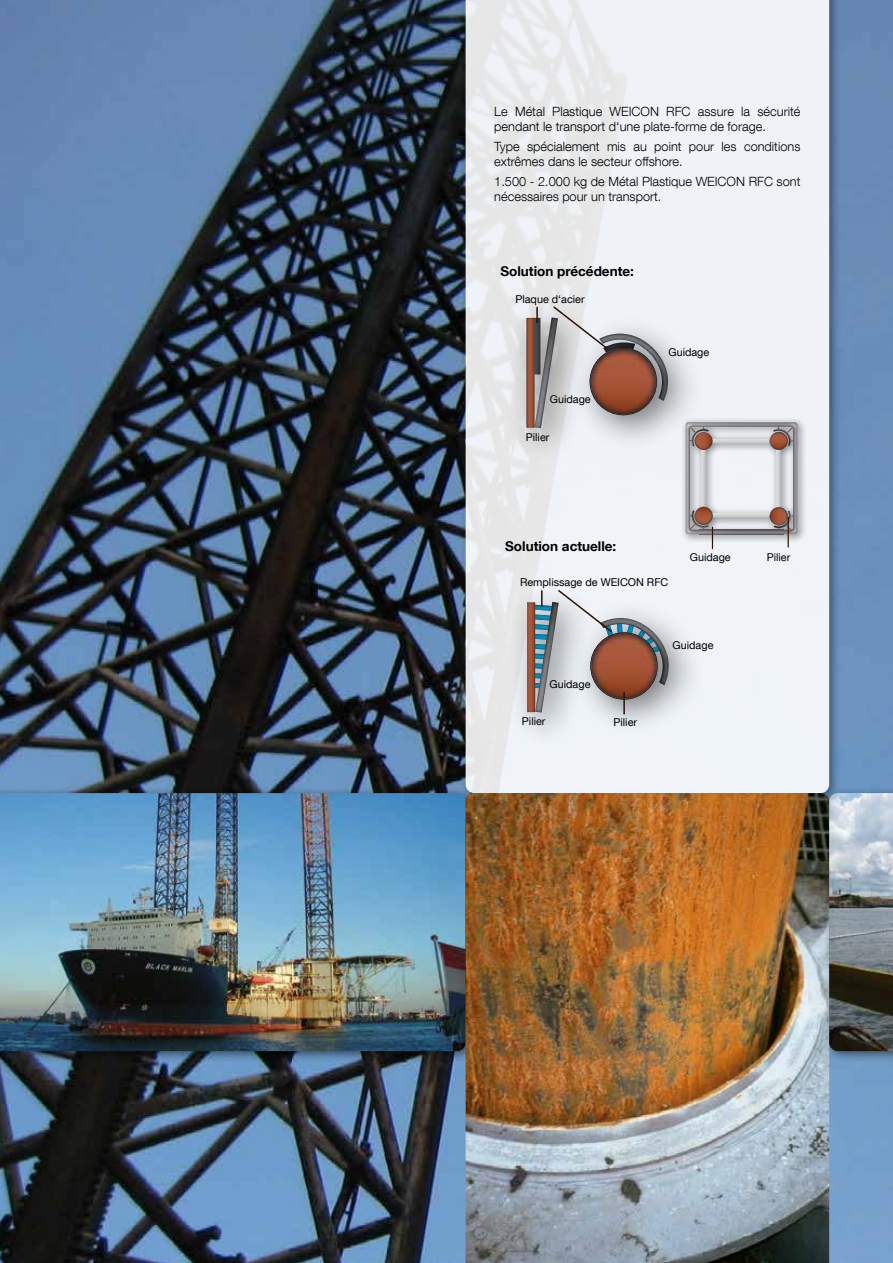
<style>
.page{position:relative;width:893px;height:1263px;background:#fff}
.page>*{position:absolute;margin:0;border:0;box-sizing:border-box;transform-origin:0 0}
.t1{font:700 13.5px "Helvetica Neue LT Com";color:#000}
.t2{font:300 12.75px/15.3px "Helvetica Neue LT Com";color:#000}
.t3{font:10.8px "Helvetica Neue LT Com";color:#000}
</style>
<div class="page">
<img style="left:0;top:0;width:893px;height:1263px">
<div style="left:459px;top:0;width:383px;height:805px;background:#000;opacity:.5"></div>
<svg style="left:466px;top:0;width:363px;height:793px;fill:#eff3f7"></svg>
<div style="left:0;top:787px;width:478px;height:276px;background:#000;opacity:.5"></div>
<img style="left:0;top:793px;width:466px;height:258px">
<img style="left:466px;top:793px;width:363px;height:470px">
<div style="left:680px;top:417px;width:127px;height:127px;background:#000;opacity:.5"></div>
<img style="left:701px;top:464px;width:4px;height:43px">
<img style="left:776px;top:450px;width:4px;height:57px">
<img style="left:713px;top:513px;width:57px;height:5px">
<img style="left:712px;top:439px;width:58px;height:4px">
<img style="left:705px;top:436px;width:7px;height:14px">
<svg style="left:770px;top:507px;width:13px;height:23px"></svg>
<svg style="left:770px;top:436px;width:13px;height:14px"></svg>
<img style="left:773px;top:436px;width:10px;height:10px">
<img style="left:774px;top:510px;width:9px;height:18px">
<img style="left:705px;top:436px;width:4px;height:11px">
<img style="left:705px;top:422px;width:92px;height:14px">
<img style="left:686px;top:464px;width:14px;height:70px">
<img style="left:783px;top:436px;width:14px;height:98px">
<img style="left:713px;top:530px;width:70px;height:4px">
<svg style="left:690px;top:507px;width:23px;height:42px"></svg>
<hr style="left:788px;top:517px;width:1px;height:30px;background:#2d1000">
<div style="left:507px;top:299px;width:198px;height:165px;background:#000;opacity:.5"></div>
<img style="left:657px;top:334px;width:11px;height:67px">
<img style="left:526px;top:317px;width:32px;height:111px">
<img style="left:534px;top:318px;width:6px;height:56px">
<svg style="left:552px;top:305px;width:105px;height:110px;background:#b8a5a0"></svg>
<svg style="left:536px;top:307px;width:2px;height:16px"></svg>
<div style="left:508px;top:584px;width:197px;height:165px;background:#000;opacity:.5"></div>
<img style="left:527px;top:602px;width:32px;height:111px">
<img style="left:662px;top:618px;width:7px;height:67px">
<svg style="left:528px;top:588px;width:134px;height:112px;background:#b0a4a2"></svg>
<hr style="left:623px;top:692px;width:2px;height:22px;background:#2d1000">
<div style="left:823px;top:787px;width:70px;height:276px;background:#000;opacity:.5"></div>
<img style="left:829px;top:793px;width:64px;height:258px">
<p class="t2" style="left:494px;top:103px;width:308px">Le Métal Plastique WEICON RFC assure la sécurité pendant le transport d‘une plate-forme de forage.</p>
<p class="t2" style="left:494px;top:138px;width:308px">Type spécialement mis au point pour les conditions extrêmes dans le secteur offshore.</p>
<p class="t2" style="left:494px;top:173px;width:308px">1.500 - 2.000 kg de Métal Plastique WEICON RFC sont nécessaires pour un transport.</p>
<p class="t1" style="left:500px;top:263px;width:135px">Solution précédente:</p>
<p class="t3" style="left:515px;top:292px;width:71px">Plaque d‘acier</p>
<p class="t3" style="left:550px;top:393px;width:42px">Guidage</p>
<p class="t3" style="left:526px;top:430px;width:25px">Pilier</p>
<p class="t3" style="left:668px;top:345px;width:42px">Guidage</p>
<p class="t1" style="left:505px;top:538px;width:113px">Solution actuelle:</p>
<p class="t3" style="left:520px;top:576px;width:150px">Remplissage de WEICON RFC</p>
<p class="t3" style="left:690px;top:550px;width:42px">Guidage</p>
<p class="t3" style="left:767px;top:550px;width:25px">Pilier</p>
<p class="t3" style="left:550px;top:678px;width:42px">Guidage</p>
<p class="t3" style="left:522px;top:714px;width:25px">Pilier</p>
<p class="t3" style="left:613px;top:715px;width:25px">Pilier</p>
<p class="t3" style="left:673px;top:639px;width:42px">Guidage</p>
</div>
